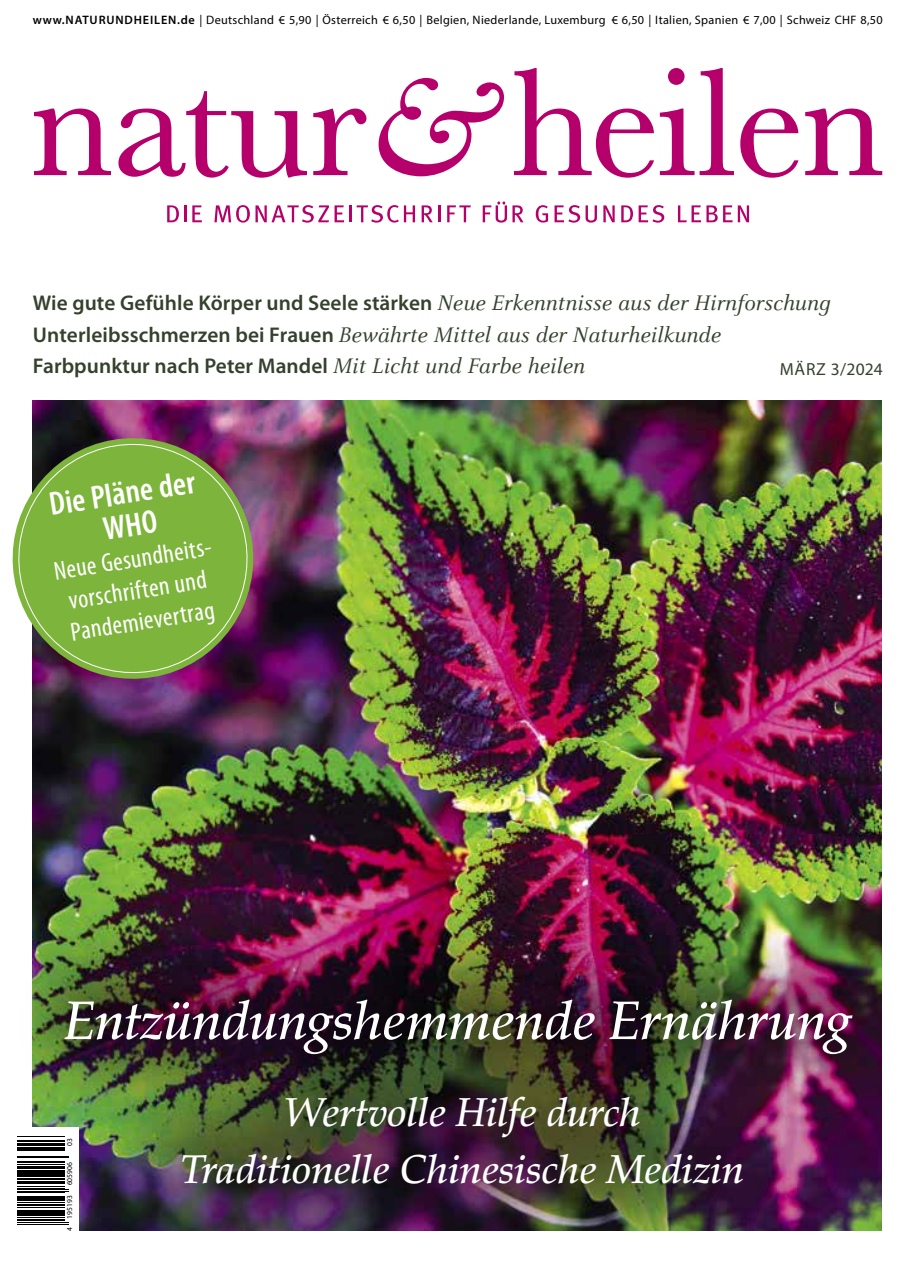
<style>
.page{position:relative;width:917px;height:1265px;background:#fff}
.page>*{position:absolute;margin:0;border:0;box-sizing:border-box;transform-origin:0 0}
.t1{font:italic 500 54.25px "Palatino LT Pro";letter-spacing:-.01em;color:#fff}
.t2{font:italic 500 40.25px/57.8px "Palatino LT Pro";letter-spacing:-.01em;color:#fff;text-align:center}
.t3{font:600 condensed 33.25px/33.1px "Myriad Pro";color:#fff;text-align:center}
.t4{font:condensed 26.25px/31.3px "Myriad Pro";color:#fff}
.t5{font:italic 23.28px "Celeste Pro";letter-spacing:.005em;color:#34412c}
.t6{font:600 21.35px "Myriad Pro";letter-spacing:.005em;color:#34412c}
.t7{font:17.5px "Myriad Pro";letter-spacing:.025em;color:#34412c}
.t8{font:12.25px "Myriad Pro";letter-spacing:.025em;color:#000}
.t9{font:7.52px "Helvetica";color:#000}
.s1{font-weight:600}
.s2{font-family:"Celeste Pro";font-weight:400;font-style:italic;font-size:23.28px}
.s3{font-family:"Myriad Pro";font-weight:600;font-style:normal;font-size:21.35px}
</style>
<div class="page">
<img style="left:33px;top:401px;width:848px;height:829px">
<svg style="left:379px;top:78px;width:125px;height:98px"></svg>
<svg style="left:34px;top:91px;width:332px;height:87px"></svg>
<svg style="left:514px;top:68px;width:368px;height:110px"></svg>
<svg style="left:167px;top:205px;width:19px;height:17px"></svg>
<svg style="left:192px;top:205px;width:10px;height:17px"></svg>
<svg style="left:214px;top:205px;width:36px;height:18px"></svg>
<svg style="left:256px;top:205px;width:73px;height:18px"></svg>
<svg style="left:335px;top:205px;width:9px;height:17px"></svg>
<hr style="left:349px;top:205px;width:3px;height:17px;background:#b5006b">
<svg style="left:357px;top:205px;width:58px;height:18px"></svg>
<svg style="left:422px;top:205px;width:18px;height:17px"></svg>
<svg style="left:447px;top:205px;width:24px;height:17px"></svg>
<svg style="left:483px;top:201px;width:41px;height:22px"></svg>
<svg style="left:536px;top:205px;width:12px;height:18px"></svg>
<svg style="left:555px;top:205px;width:25px;height:18px"></svg>
<svg style="left:586px;top:205px;width:11px;height:18px"></svg>
<svg style="left:603px;top:205px;width:12px;height:17px"></svg>
<svg style="left:621px;top:205px;width:12px;height:17px"></svg>
<svg style="left:639px;top:205px;width:25px;height:18px"></svg>
<svg style="left:678px;top:205px;width:71px;height:17px"></svg>
<div style="left:4px;top:1127px;width:75px;height:108px;background:#fff"></div>
<hr style="left:18px;top:1224px;width:51px;height:1px;background:#000">
<hr style="left:18px;top:1223px;width:51px;height:1px;background:#000">
<hr style="left:18px;top:1220px;width:47px;height:1px;background:#000">
<hr style="left:18px;top:1217px;width:47px;height:1px;background:#000">
<hr style="left:18px;top:1215px;width:47px;height:1px;background:#000">
<hr style="left:18px;top:1212px;width:47px;height:3px;background:#000">
<hr style="left:18px;top:1210px;width:47px;height:2px;background:#000">
<hr style="left:18px;top:1207px;width:47px;height:1px;background:#000">
<hr style="left:18px;top:1204px;width:47px;height:2px;background:#000">
<hr style="left:18px;top:1202px;width:47px;height:1px;background:#000">
<hr style="left:18px;top:1200px;width:47px;height:1px;background:#000">
<hr style="left:18px;top:1197px;width:47px;height:2px;background:#000">
<hr style="left:18px;top:1196px;width:47px;height:1px;background:#000">
<hr style="left:18px;top:1192px;width:47px;height:1px;background:#000">
<hr style="left:18px;top:1191px;width:51px;height:1px;background:#000">
<hr style="left:18px;top:1189px;width:51px;height:1px;background:#000">
<hr style="left:18px;top:1188px;width:47px;height:1px;background:#000">
<hr style="left:18px;top:1186px;width:47px;height:1px;background:#000">
<hr style="left:18px;top:1181px;width:47px;height:2px;background:#000">
<hr style="left:18px;top:1179px;width:47px;height:1px;background:#000">
<hr style="left:18px;top:1178px;width:47px;height:1px;background:#000">
<hr style="left:18px;top:1174px;width:47px;height:2px;background:#000">
<hr style="left:18px;top:1171px;width:47px;height:2px;background:#000">
<hr style="left:18px;top:1170px;width:47px;height:1px;background:#000">
<hr style="left:18px;top:1166px;width:47px;height:2px;background:#000">
<hr style="left:18px;top:1164px;width:47px;height:1px;background:#000">
<hr style="left:18px;top:1163px;width:47px;height:1px;background:#000">
<hr style="left:18px;top:1161px;width:47px;height:1px;background:#000">
<hr style="left:18px;top:1157px;width:51px;height:1px;background:#000">
<hr style="left:18px;top:1156px;width:51px;height:1px;background:#000">
<hr style="left:18px;top:1150px;width:47px;height:1px;background:#000">
<hr style="left:18px;top:1148px;width:47px;height:2px;background:#000">
<hr style="left:18px;top:1147px;width:47px;height:1px;background:#000">
<hr style="left:18px;top:1143px;width:47px;height:2px;background:#000">
<hr style="left:18px;top:1142px;width:47px;height:1px;background:#000">
<hr style="left:18px;top:1140px;width:47px;height:1px;background:#000">
<hr style="left:18px;top:1137px;width:47px;height:1px;background:#000">
<img style="left:32px;top:423px;width:237px;height:271px">
<svg style="left:12px;top:430px;width:250px;height:257px;background:#7d954d"></svg>
<div style="left:20px;top:954px;width:876px;height:146px;background:#000;opacity:.75"></div>
<p class="t8" style="left:33px;top:12px;width:852px"><span class="s1">www.NATURUNDHEILEN.de</span> | Deutschland € 5,90 | Österreich € 6,50 | Belgien, Niederlande, Luxemburg € 6,50 | Italien, Spanien € 7,00 | Schweiz CHF 8,50</p>
<h3 class="t6" style="left:33px;top:291px;width:799px">Wie gute Gefühle Körper und Seele stärken <span class="s2">Neue Erkenntnisse aus der Hirnforschung</span></h3>
<h3 class="t5" style="left:33px;top:320px;width:689px"><span class="s3">Unterleibsschmerzen bei Frauen</span> Bewährte Mittel aus der Naturheilkunde</h3>
<h3 class="t6" style="left:33px;top:354px;width:553px">Farbpunktur nach Peter Mandel <span class="s2">Mit Licht und Farbe heilen</span></h3>
<h3 class="t7" style="left:780px;top:358px;width:104px">MÄRZ 3/2024</h3>
<h3 class="t3" style="left:47px;top:488px;width:149px;rotate:-9deg">Die Pläne der<br>WHO</h3>
<h3 class="t4" style="left:52px;top:556px;width:167px;rotate:-9deg">Neue Gesundheits&shy;vorschriften und<br>Pandemievertrag</h3>
<h1 class="t1" style="left:64px;top:988px;width:789px">Entzündungshemmende Ernährung</h1>
<p class="t9" style="left:65px;top:1146px;width:9px;rotate:-90deg">03</p>
<p class="t9" style="left:65px;top:1185px;width:25px;rotate:-90deg">605906</p>
<p class="t9" style="left:65px;top:1231px;width:37px;rotate:-90deg">4 195193</p>
<h2 class="t2" style="left:181px;top:1084px;width:565px">Wertvolle Hilfe durch<br>Traditionelle Chinesische Medizin</h2>
</div>
